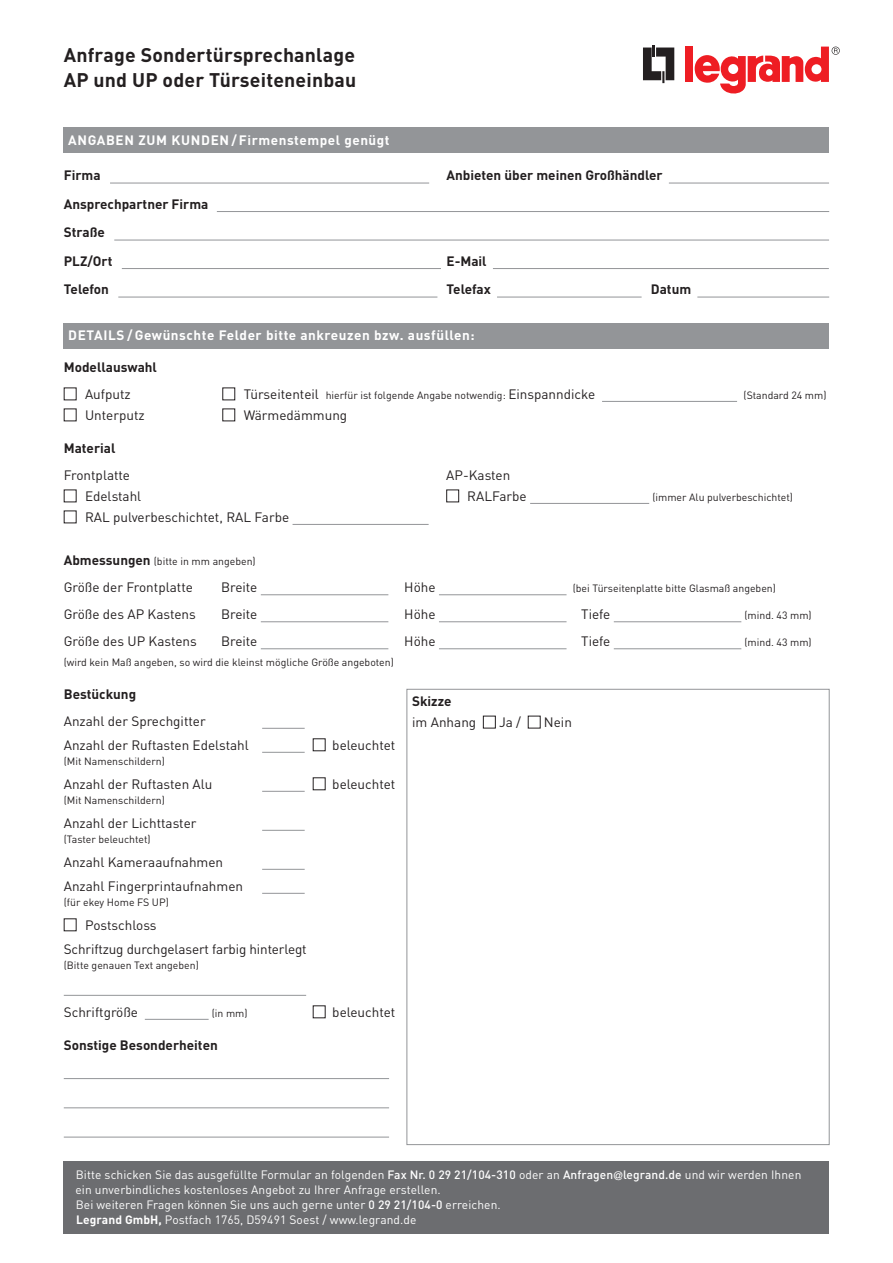
<style>
.page{position:relative;width:893px;height:1263px;background:#fff}
.page>*{position:absolute;margin:0;border:0;box-sizing:border-box;transform-origin:0 0}
.t1{font:700 19.5px/25.5px "DIN Pro";letter-spacing:.01em;color:#231f20}
.t2{font:13.5px/24px "DIN Pro";color:#231f20}
.t3{font:700 13.5px/28.5px "DIN Pro";color:#231f20}
.t4{font:700 13.5px "DIN Pro";letter-spacing:.04em;color:#fff}
.t5{font:12px/15px "DIN Pro";letter-spacing:.005em;color:#fff}
.t6{font:10.5px "DIN Pro";color:#231f20}
.s1{font-size:13.5px}
.s2{font-weight:700;font-size:13.5px}
.s3{font-weight:500}
.s4{font-family:"Helvetica Neue LT Std"}
.s5{font-weight:700}
</style>
<div class="page">
<div style="left:64px;top:128px;width:765px;height:25px;background:#939598"></div>
<div style="left:64px;top:323px;width:765px;height:26px;background:#939598"></div>
<hr style="left:110px;top:183px;width:319px;height:1px;background:#939598">
<hr style="left:669px;top:183px;width:160px;height:1px;background:#939598">
<hr style="left:217px;top:211px;width:612px;height:1px;background:#939598">
<hr style="left:114px;top:240px;width:715px;height:1px;background:#939598">
<hr style="left:122px;top:268px;width:319px;height:1px;background:#939598">
<hr style="left:493px;top:268px;width:336px;height:1px;background:#939598">
<hr style="left:118px;top:297px;width:319px;height:1px;background:#939598">
<hr style="left:497px;top:297px;width:145px;height:1px;background:#939598">
<hr style="left:697px;top:297px;width:132px;height:1px;background:#939598">
<hr style="left:602px;top:401px;width:135px;height:1px;background:#939598">
<div style="left:446px;top:489px;width:13px;height:13px;border:1px solid #231f20"></div>
<hr style="left:530px;top:503px;width:119px;height:1px;background:#939598">
<hr style="left:293px;top:524px;width:136px;height:1px;background:#939598">
<hr style="left:261px;top:594px;width:127px;height:1px;background:#939598">
<hr style="left:439px;top:594px;width:127px;height:1px;background:#939598">
<hr style="left:261px;top:621px;width:127px;height:1px;background:#939598">
<hr style="left:439px;top:621px;width:127px;height:1px;background:#939598">
<hr style="left:614px;top:621px;width:127px;height:1px;background:#939598">
<hr style="left:261px;top:648px;width:127px;height:1px;background:#939598">
<hr style="left:439px;top:648px;width:127px;height:1px;background:#939598">
<hr style="left:614px;top:648px;width:127px;height:1px;background:#939598">
<hr style="left:262px;top:728px;width:43px;height:1px;background:#939598">
<hr style="left:262px;top:752px;width:43px;height:1px;background:#939598">
<hr style="left:262px;top:791px;width:43px;height:1px;background:#939598">
<hr style="left:262px;top:830px;width:43px;height:1px;background:#939598">
<hr style="left:262px;top:869px;width:43px;height:1px;background:#939598">
<hr style="left:262px;top:893px;width:43px;height:1px;background:#939598">
<hr style="left:64px;top:995px;width:242px;height:1px;background:#939598">
<hr style="left:145px;top:1019px;width:64px;height:1px;background:#939598">
<hr style="left:64px;top:1078px;width:325px;height:1px;background:#939598">
<hr style="left:64px;top:1107px;width:325px;height:1px;background:#939598">
<hr style="left:64px;top:1137px;width:325px;height:1px;background:#939598">
<div style="left:483px;top:716px;width:13px;height:12px;border:1px solid #231f20"></div>
<svg style="left:643px;top:45px;width:31px;height:38px"></svg>
<div style="left:686px;top:47px;width:7px;height:35px;background:#ee1d23"></div>
<svg style="left:695px;top:47px;width:145px;height:47px"></svg>
<div style="left:63px;top:1161px;width:766px;height:72px;background:#6c6d70"></div>
<h1 class="t1" style="left:64px;top:41px;width:294px">Anfrage Sondertürsprechanlage<br>AP und UP oder Türseiteneinbau</h1>
<p class="t4" style="left:68px;top:131px;width:323px">ANGABEN ZUM KUNDEN /Firmenstempel genügt</p>
<p class="t3" style="left:64px;top:161px;width:38px">Firma</p>
<p class="t3" style="left:446px;top:161px;width:218px">Anbieten über meinen Großhändler</p>
<p class="t3" style="left:64px;top:189px;width:146px">Ansprechpartner Firma<br>Straße<br>PLZ/Ort</p>
<p class="t3" style="left:446px;top:246px;width:42px">E-Mail</p>
<p class="t3" style="left:64px;top:275px;width:47px">Telefon</p>
<p class="t3" style="left:446px;top:275px;width:46px">Telefax</p>
<p class="t3" style="left:651px;top:275px;width:42px">Datum</p>
<p class="t4" style="left:68px;top:326px;width:408px">DETAILS / Gewünschte Felder bitte ankreuzen bzw. ausfüllen:</p>
<p class="t3" style="left:64px;top:352px;width:95px">Modellauswahl</p>
<p class="t2" style="left:85px;top:381px;width:47px">Aufputz</p>
<p class="t6" style="left:244px;top:388px;width:353px"><span class="s1">Türseitenteil</span> hierfür ist folgende Angabe notwendig: <span class="s1">Einspanndicke</span></p>
<p class="t6" style="left:744px;top:388px;width:84px">(Standard 24 mm)</p>
<p class="t2" style="left:85px;top:402px;width:61px">Unterputz</p>
<p class="t2" style="left:244px;top:402px;width:105px">Wärmedämmung</p>
<p class="t3" style="left:64px;top:433px;width:53px">Material</p>
<p class="t2" style="left:64px;top:462px;width:68px">Frontplatte</p>
<p class="t2" style="left:446px;top:462px;width:66px">AP-Kasten</p>
<p class="t2" style="left:85px;top:483px;width:58px">Edelstahl</p>
<p class="t2" style="left:467px;top:483px;width:61px">RALFarbe</p>
<p class="t6" style="left:652px;top:490px;width:142px">(immer Alu pulverbeschichtet)</p>
<p class="t2" style="left:85px;top:504px;width:206px">RAL pulverbeschichtet, RAL Farbe</p>
<p class="t6" style="left:64px;top:554px;width:193px"><span class="s2">Abmessungen</span> (bitte in mm angeben)</p>
<p class="t2" style="left:64px;top:575px;width:131px">Größe der Frontplatte</p>
<p class="t2" style="left:221px;top:575px;width:38px">Breite</p>
<p class="t2" style="left:404px;top:575px;width:33px">Höhe</p>
<p class="t6" style="left:573px;top:581px;width:205px">(bei Türseitenplatte bitte Glasmaß angeben)</p>
<p class="t2" style="left:64px;top:602px;width:134px">Größe des AP Kastens</p>
<p class="t2" style="left:221px;top:602px;width:38px">Breite</p>
<p class="t2" style="left:404px;top:602px;width:33px">Höhe</p>
<p class="t2" style="left:581px;top:602px;width:31px">Tiefe</p>
<p class="t6" style="left:744px;top:608px;width:69px">(mind. 43 mm)</p>
<p class="t2" style="left:64px;top:629px;width:135px">Größe des UP Kastens</p>
<p class="t2" style="left:221px;top:629px;width:38px">Breite</p>
<p class="t2" style="left:404px;top:629px;width:33px">Höhe</p>
<p class="t2" style="left:581px;top:629px;width:31px">Tiefe</p>
<p class="t6" style="left:744px;top:635px;width:69px">(mind. 43 mm)</p>
<p class="t6" style="left:64px;top:655px;width:332px">(wird kein Maß angeben, so wird die kleinst mögliche Größe angeboten)</p>
<p class="t3" style="left:64px;top:679px;width:74px">Bestückung</p>
<p class="t2" style="left:64px;top:708px;width:187px">Anzahl der Sprechgitter<br>Anzahl der Ruftasten Edelstahl</p>
<p class="t3" style="left:412px;top:686px;width:41px">Skizze</p>
<p class="t2" style="left:412px;top:709px;width:66px">im Anhang</p>
<p class="t2" style="left:499px;top:709px;width:24px">Ja /</p>
<p class="t2" style="left:544px;top:709px;width:30px">Nein</p>
<p class="t2" style="left:332px;top:732px;width:65px">beleuchtet</p>
<p class="t6" style="left:64px;top:754px;width:103px">(Mit Namenschildern)</p>
<p class="t2" style="left:64px;top:771px;width:150px">Anzahl der Ruftasten Alu</p>
<p class="t2" style="left:332px;top:771px;width:65px">beleuchtet</p>
<p class="t6" style="left:64px;top:793px;width:103px">(Mit Namenschildern)</p>
<p class="t2" style="left:64px;top:810px;width:134px">Anzahl der Lichttaster</p>
<p class="t6" style="left:64px;top:832px;width:88px">(Taster beleuchtet)</p>
<p class="t2" style="left:64px;top:849px;width:181px">Anzahl Kameraaufnahmen<br>Anzahl Fingerprintaufnahmen</p>
<p class="t6" style="left:64px;top:895px;width:107px">(für ekey Home FS UP)</p>
<p class="t2" style="left:64px;top:912px;width:244px;text-indent:21px">Postschloss<br>Schriftzug durchgelasert farbig hinterlegt</p>
<p class="t6" style="left:64px;top:958px;width:137px">(Bitte genauen Text angeben)</p>
<p class="t2" style="left:64px;top:999px;width:76px">Schriftgröße</p>
<p class="t6" style="left:212px;top:1006px;width:37px">(in mm)</p>
<p class="t2" style="left:332px;top:999px;width:65px">beleuchtet</p>
<p class="t3" style="left:64px;top:1030px;width:156px">Sonstige Besonderheiten</p>
<p class="t5" style="left:76px;top:1167px;width:727px">Bitte schicken Sie das ausgefüllte Formular an folgenden <span class="s3">Fax Nr. 0 29 21/104-310</span> oder an <span class="s3">Anfragen</span><span class="s4">@</span><span class="s3">legrand.de</span> und wir werden Ihnen ein unverbindliches kostenloses Angebot zu Ihrer Anfrage erstellen.<br>Bei weiteren Fragen können Sie uns auch gerne unter <span class="s3">0 29 21/104-0</span> erreichen.<br><span class="s5">Legrand GmbH,</span> Postfach 1765, D59491 Soest / www.legrand.de</p>
</div>
